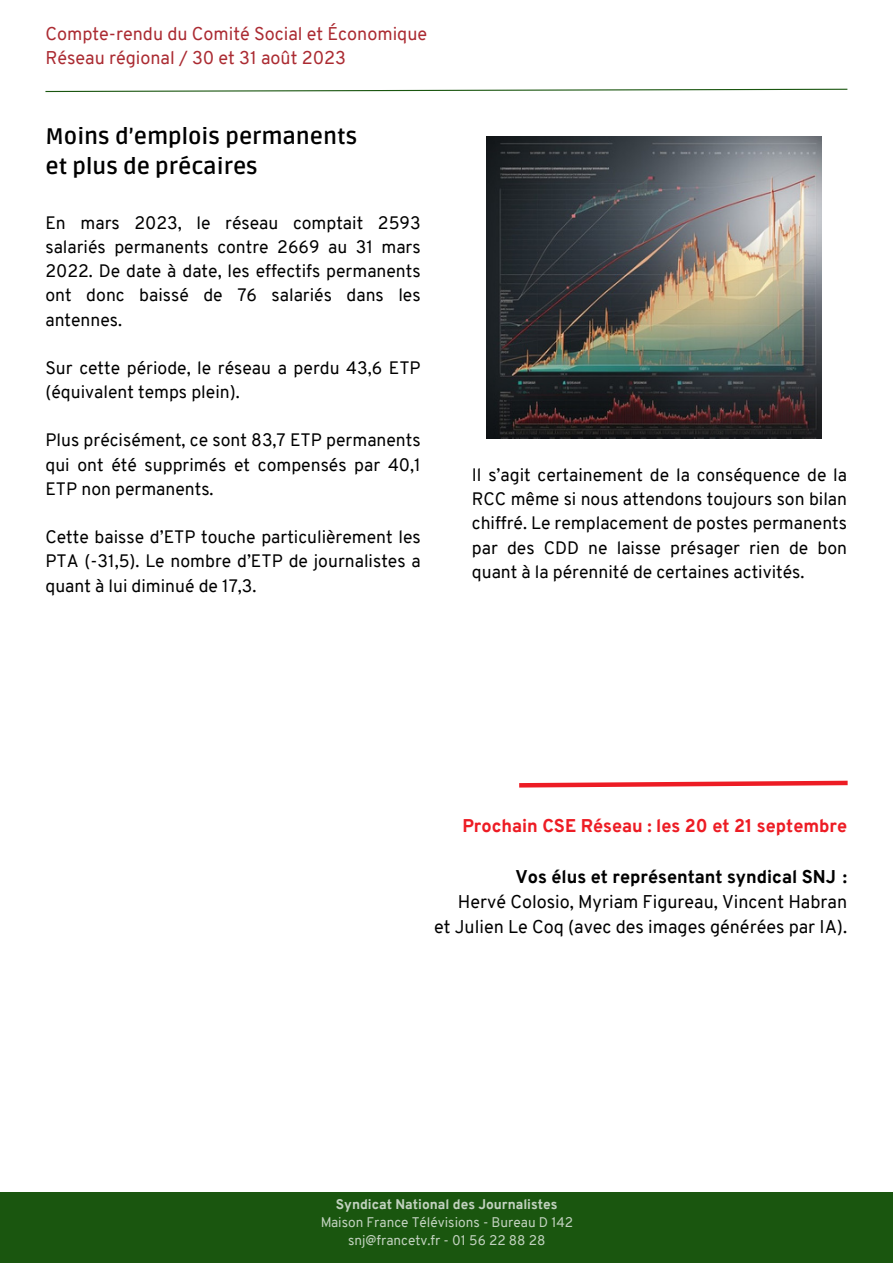
<style>
.page{position:relative;width:893px;height:1264px;background:#fff}
.page>*{position:absolute;margin:0;border:0;box-sizing:border-box;transform-origin:0 0}
.t1{font:700 22.5px "Ruda";color:#000}
.t2{font:18px "Overpass";color:#000}
.t3{font:18px "Overpass";color:#ab2b32}
.t4{font:800 18px "Overpass";color:#ed1c24}
.t5{font:800 18px "Overpass";color:#000}
.t6{font:17.55px/24.2px "Overpass";color:#000;text-align:justify}
.t7{font:13.65px/18px "Overpass";color:#fff;text-align:center}
.t8{font:800 13.65px "Overpass";color:#fff}
</style>
<div class="page">
<svg style="left:45px;top:88px;width:803px;height:5px"></svg>
<img style="left:486px;top:136px;width:335px;height:302px">
<svg style="left:519px;top:780px;width:329px;height:8px"></svg>
<div style="left:0;top:1192px;width:892px;height:70px;background:#1a560f"></div>
<p class="t3" style="left:45px;top:26px;width:383px">Compte-rendu du Comité Social et Économique</p>
<p class="t3" style="left:45px;top:51px;width:302px">Réseau régional / 30 et 31 août 2023</p>
<p class="t1" style="left:45px;top:123px;width:313px">Moins d’emplois permanents</p>
<p class="t1" style="left:45px;top:154px;width:214px">et plus de précaires</p>
<p class="t6" style="left:45px;top:212px;width:377px">En mars 2023, le réseau comptait 2593 salariés permanents contre 2669 au 31 mars 2022. De date à date, les effectifs permanents ont donc baissé de 76 salariés dans les antennes.</p>
<p class="t6" style="left:45px;top:357px;width:377px">Sur cette période, le réseau a perdu 43,6 ETP (équivalent temps plein).</p>
<p class="t6" style="left:45px;top:430px;width:377px">Plus précisément, ce sont 83,7 ETP permanents qui ont été supprimés et compensés par 40,1<br>ETP non permanents.</p>
<p class="t6" style="left:45px;top:526px;width:377px">Cette baisse d’ETP touche particulièrement les PTA (-31,5). Le nombre d’ETP de journalistes a quant à lui diminué de 17,3.</p>
<p class="t6" style="left:472px;top:464px;width:377px">Il s’agit certainement de la conséquence de la RCC même si nous attendons toujours son bilan chiffré. Le remplacement de postes permanents par des CDD ne laisse présager rien de bon quant à la pérennité de certaines activités.</p>
<p class="t4" style="left:462px;top:818px;width:386px">Prochain CSE Réseau : les 20 et 21 septembre</p>
<p class="t5" style="left:515px;top:869px;width:333px">Vos élus et représentant syndical SNJ :</p>
<p class="t2" style="left:458px;top:894px;width:390px">Hervé Colosio, Myriam Figureau, Vincent Habran</p>
<p class="t2" style="left:434px;top:919px;width:414px">et Julien Le Coq (avec des images générées par IA).</p>
<p class="t8" style="left:336px;top:1198px;width:223px">Syndicat National des Journalistes</p>
<p class="t7" style="left:320px;top:1214px;width:254px">Maison France Télévisions - Bureau D 142 snj@francetv.fr - 01 56 22 88 28</p>
</div>
